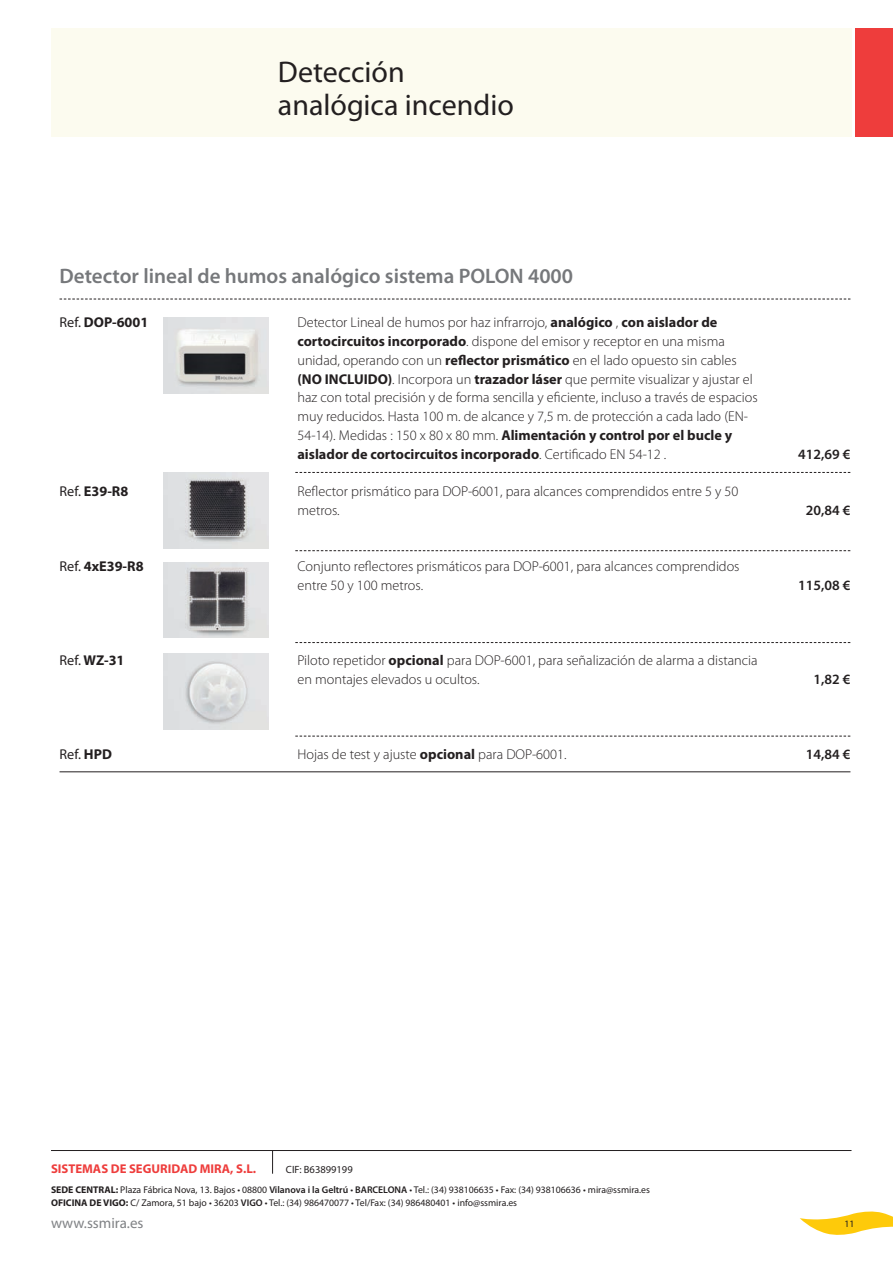
<style>
.page{position:relative;width:893px;height:1263px;background:#fff}
.page>*{position:absolute;margin:0;border:0;box-sizing:border-box;transform-origin:0 0}
.t1{font:30px/33px "Myriad Pro";color:#231f20}
.t2{font:600 21px "Myriad Pro";color:#76787b}
.t3{font:15px "Myriad Pro";color:#808285}
.t4{font:300 14.25px/18.8px "Myriad Pro";color:#231f20}
.t5{font:700 14.25px "Myriad Pro";color:#231f20}
.t6{font:600 14.25px "Myriad Pro";color:#231f20}
.t7{font:14.25px "Myriad Pro";color:#231f20}
.t8{font:700 12.75px "Myriad Pro";color:#ee3d3c}
.t9{font:10.5px "Myriad Pro";color:#231f20}
.t10{font:9.75px/13.5px "Myriad Pro";color:#231f20}
.s1{font-weight:700}
.s2{font-weight:400}
.s3{font-weight:600}
</style>
<div class="page">
<svg style="left:800px;top:1211px;width:93px;height:24px"></svg>
<hr style="left:51px;top:1150px;width:800px;height:1px;background:#231f20">
<svg style="left:272px;top:1151px;width:1px;height:23px"></svg>
<div style="left:51px;top:29px;width:800px;height:108px;background:#fcfbef"></div>
<div style="left:856px;top:29px;width:37px;height:108px;background:#ee3d3c"></div>
<svg style="left:60px;top:299px;width:790px;height:1px"></svg>
<svg style="left:295px;top:472px;width:555px;height:1px"></svg>
<svg style="left:295px;top:550px;width:555px;height:1px"></svg>
<svg style="left:295px;top:642px;width:555px;height:1px"></svg>
<svg style="left:295px;top:736px;width:555px;height:1px"></svg>
<hr style="left:60px;top:771px;width:790px;height:1px;background:#231f20">
<img style="left:164px;top:318px;width:105px;height:75px">
<img style="left:164px;top:473px;width:105px;height:76px">
<img style="left:164px;top:562px;width:105px;height:76px">
<img style="left:164px;top:654px;width:105px;height:75px">
<h1 class="t1" style="left:278px;top:55px;width:238px">Detección analógica incendio</h1>
<h2 class="t2" style="left:60px;top:263px;width:515px">Detector lineal de humos analógico sistema POLON 4000</h2>
<p class="t4" style="left:297px;top:313px;width:462px">Detector Lineal de humos por haz infrarrojo, <span class="s1">analógico</span> , <span class="s1">con aislador de cortocircuitos incorporado</span>. dispone del emisor y receptor en una misma unidad, operando con un <span class="s1">reflector prismático</span> en el lado opuesto sin cables <span class="s1">(NO INCLUIDO)</span>. Incorpora un <span class="s1">trazador láser</span> que permite visualizar y ajustar el haz con total precisión y de forma sencilla y eficiente, incluso a través de espacios muy reducidos. Hasta 100 m. de alcance y 7,5 m. de protección a cada lado (EN-54-14). Medidas : 150 x 80 x 80 mm. <span class="s1">Alimentación y control por el bucle y aislador de cortocircuitos incorporado</span>. Certificado EN 54-12 .</p>
<p class="t4" style="left:297px;top:482px;width:442px">Reflector prismático para DOP-6001, para alcances comprendidos entre 5 y 50 metros.</p>
<p class="t5" style="left:60px;top:313px;width:90px"><span class="s2">Ref.</span> DOP-6001</p>
<p class="t5" style="left:60px;top:482px;width:70px"><span class="s2">Ref.</span> E39-R8</p>
<p class="t5" style="left:60px;top:557px;width:86px"><span class="s2">Ref.</span> 4xE39-R8</p>
<p class="t4" style="left:297px;top:557px;width:444px">Conjunto reflectores prismáticos para DOP-6001, para alcances comprendidos entre 50 y 100 metros.</p>
<p class="t5" style="left:60px;top:651px;width:67px"><span class="s2">Ref.</span> WZ-31</p>
<p class="t4" style="left:297px;top:651px;width:462px">Piloto repetidor <span class="s1">opcional</span> para DOP-6001, para señalización de alarma a distancia en montajes elevados u ocultos.</p>
<p class="t7" style="left:60px;top:745px;width:54px">Ref. <span class="s1">HPD</span></p>
<p class="t4" style="left:297px;top:744px;width:271px">Hojas de test y ajuste <span class="s1">opcional</span> para DOP-6001.</p>
<p class="t6" style="left:798px;top:445px;width:54px">412,69 €</p>
<p class="t6" style="left:806px;top:501px;width:46px">20,84 €</p>
<p class="t6" style="left:798px;top:576px;width:54px">115,08 €</p>
<p class="t6" style="left:814px;top:670px;width:38px">1,82 €</p>
<p class="t6" style="left:806px;top:745px;width:46px">14,84 €</p>
<p class="t8" style="left:51px;top:1160px;width:207px">SISTEMAS DE SEGURIDAD MIRA, S.L.</p>
<p class="t9" style="left:286px;top:1163px;width:68px">CIF: B63899199</p>
<p class="t10" style="left:51px;top:1183px;width:600px"><span class="s1">SEDE CENTRAL:</span> Plaza Fábrica Nova, 13. Bajos • 08800 <span class="s3">Vilanova i la Geltrú</span> • <span class="s3">BARCELONA</span> • Tel.: (34) 938106635 • Fax: (34) 938106636 • mira@ssmira.es<br><span class="s1">OFICINA DE VIGO:</span> C/ Zamora, 51 bajo • 36203 <span class="s3">VIGO</span> • Tel.: (34) 986470077 • Tel/Fax: (34) 986480401 • info@ssmira.es</p>
<p class="t3" style="left:51px;top:1213px;width:94px">www.ssmira.es</p>
<p class="t10" style="left:844px;top:1217px;width:12px">11</p>
</div>
